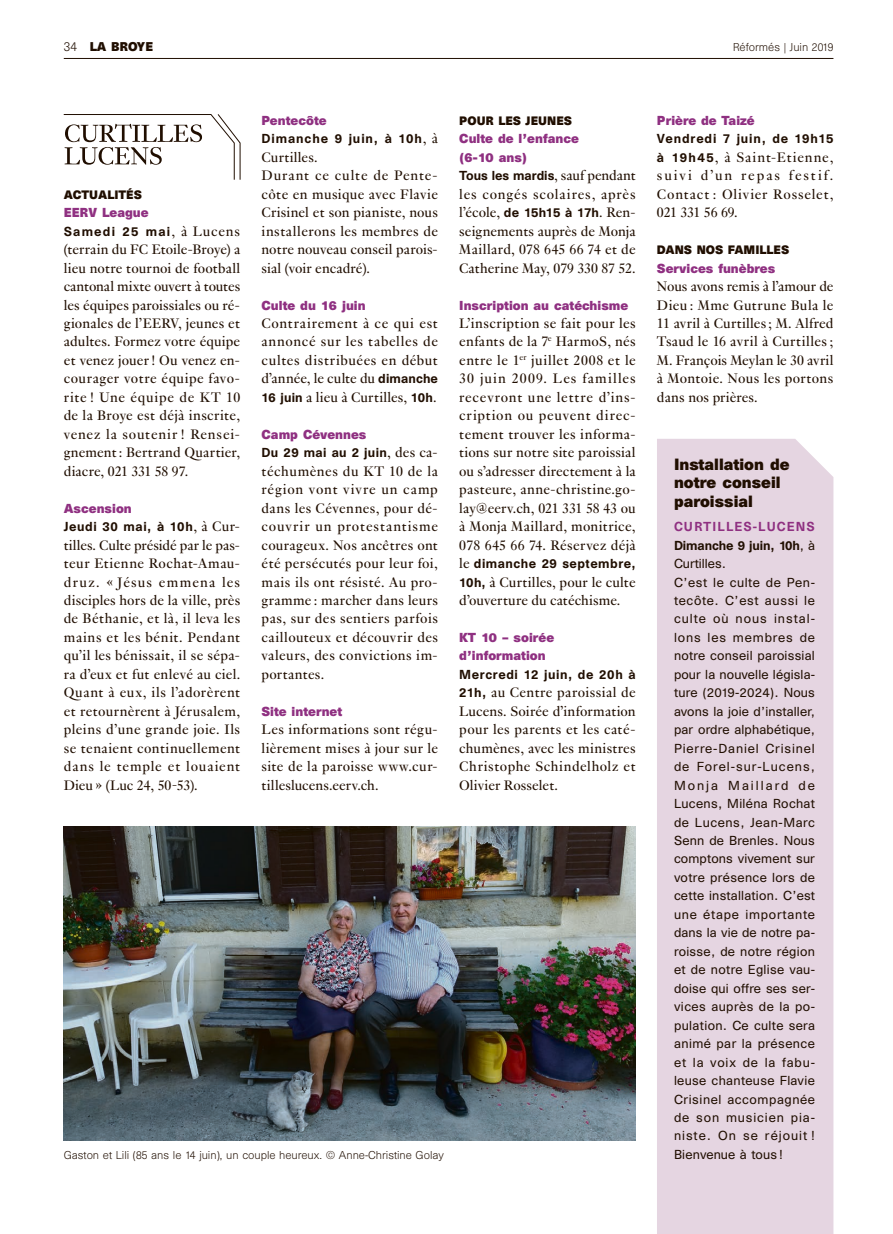
<style>
.page{position:relative;width:893px;height:1234px;background:#fff}
.page>*{position:absolute;margin:0;border:0;box-sizing:border-box;transform-origin:0 0}
.REF_Texte_indd{font:15px/18.5px "Genath";letter-spacing:.02em;color:#200e00;text-align:justify}
.REF_Titre-encadre_in{font:700 15px/18.5px "Unica SB";color:#200e00}
.REF_Texte-encadre_in{font:12px/18.5px "Unica SB";letter-spacing:.045em;color:#200e00;text-align:justify}
.REF_P2_Titre_indd{font:700 12px "Unica SB";color:#8f3081}
.REF_Texte_indd-2{font:500 12px "Unica SB";letter-spacing:.05em;color:#200e00}
.REF_Texte-encadre_in-2{font:500 12px/18.5px "Unica SB";letter-spacing:.08em;color:#200e00;text-align:justify}
.REF_Texte_indd-3{font:500 12px "Unica SB";color:#200e00}
.REF_Texte_indd-4{font:500 12px "Unica SB";letter-spacing:.03em;color:#200e00}
.REF_Texte_indd-5{font:500 12px "Unica SB";letter-spacing:.07em;color:#200e00}
.REF_Texte_indd-6{font:500 12px "Unica SB";letter-spacing:.075em;color:#200e00}
.REF_Texte_indd-7{font:500 12px "Unica SB";letter-spacing:.1em;color:#200e00}
.REF_Texte-encadre_in-3{font:12px "Unica SB";letter-spacing:.01em;color:#200e00}
.t1{font:700 11.7px "Unica SB";color:#200e00}
.REF_P2_Rubriques_ind{font:700 11.25px "Unica SB";color:#200e00}
.REF_legendes_copyrig{font:300 10.5px "Unica SB";color:#200e00}
.s1{font-weight:300;font-size:12px}
.s2{font-family:"Genath";font-weight:400;font-size:15px}
.s3{font-family:"Unica SB";font-weight:500;font-size:12px}
.s4{color:#8f3081}
.s5{font-weight:400}
</style>
<div class="page">
<svg style="left:63px;top:114px;width:178px;height:66px"></svg>
<div style="left:657px;top:439px;width:176px;height:794px;background:#e5d5e1"></div>
<img style="left:64px;top:826px;width:572px;height:314px">
<hr style="left:64px;top:58px;width:769px;height:1px;background:#200e00">
<p class="t1" style="left:64px;top:39px;width:91px"><span class="s1">34</span> LA BROYE</p>
<p class="REF_legendes_copyrig" style="left:733px;top:41px;width:102px">Réformés | Juin 2019</p>
<p class="REF_P2_Rubriques_ind" style="left:64px;top:187px;width:80px">ACTUALITÉS</p>
<p class="REF_P2_Titre_indd" style="left:64px;top:205px;width:86px">EERV League</p>
<p class="REF_Texte_indd-7" style="left:64px;top:224px;width:178px">Samedi 25 mai<span class="s2">, à Lucens</span></p>
<p class="REF_Texte_indd" style="left:64px;top:239px;width:178px">(terrain du FC Etoile-Broye) a lieu notre tournoi de football cantonal mixte ouvert à toutes les équipes paroissiales ou ré&shy;gionales de l’EERV, jeunes et adultes. Formez votre équipe et venez jouer ! Ou venez en&shy;courager votre équipe favo&shy;rite ! Une équipe de KT 10 de la Broye est déjà inscrite, venez la soutenir ! Rensei&shy;gnement : Bertrand Quartier, diacre, 021 331 58 97.</p>
<p class="REF_P2_Titre_indd" style="left:64px;top:500px;width:70px">Ascension</p>
<p class="REF_Texte_indd-2" style="left:64px;top:519px;width:178px">Jeudi 30 mai, à 10h<span class="s2">, à Cur-</span></p>
<p class="REF_Texte_indd" style="left:64px;top:534px;width:178px">tilles. Culte présidé par le pas&shy;teur Etienne Rochat-Amau&shy;druz. « Jésus emmena les disciples hors de la ville, près de Béthanie, et là, il leva les mains et les bénit. Pendant qu’il les bénissait, il se sépa&shy;ra d’eux et fut enlevé au ciel.<br>Quant à eux, ils l’adorèrent et retournèrent à Jérusalem, pleins d’une grande joie. Ils se tenaient continuellement dans le temple et louaient Dieu » (Luc 24, 50-53).</p>
<p class="REF_P2_Titre_indd" style="left:261px;top:113px;width:67px">Pentecôte</p>
<p class="REF_Texte_indd-6" style="left:261px;top:131px;width:178px">Dimanche 9 juin, à 10h<span class="s2">, à</span></p>
<p class="REF_Texte_indd" style="left:261px;top:147px;width:58px">Curtilles.</p>
<p class="REF_Texte_indd" style="left:261px;top:165px;width:178px">Durant ce culte de Pente&shy;côte en musique avec Flavie Crisinel et son pianiste, nous installerons les membres de notre nouveau conseil parois&shy;sial (voir encadré).</p>
<p class="REF_P2_Titre_indd" style="left:261px;top:297px;width:106px">Culte du 16 juin</p>
<p class="REF_Texte_indd" style="left:261px;top:313px;width:178px">Contrairement à ce qui est annoncé sur les tabelles de cultes distribuées en début d’année, le culte du <span class="s3">dimanche 16 juin</span> a lieu à Curtilles, <span class="s3">10h</span>.</p>
<p class="REF_P2_Titre_indd" style="left:261px;top:427px;width:107px">Camp Cévennes</p>
<p class="REF_Texte_indd-4" style="left:261px;top:445px;width:178px">Du 29 mai au 2 juin<span class="s2">, des ca-</span></p>
<p class="REF_Texte_indd" style="left:261px;top:460px;width:178px">téchumènes du KT 10 de la région vont vivre un camp dans les Cévennes, pour dé&shy;couvrir un protestantisme courageux. Nos ancêtres ont été persécutés pour leur foi, mais ils ont résisté. Au pro&shy;gramme : marcher dans leurs pas, sur des sentiers parfois caillouteux et découvrir des valeurs, des convictions im&shy;portantes.</p>
<p class="REF_P2_Titre_indd" style="left:261px;top:703px;width:82px">Site internet</p>
<p class="REF_Texte_indd" style="left:261px;top:719px;width:178px">Les informations sont régu&shy;lièrement mises à jour sur le site de la paroisse www.cur&shy;tilleslucens.eerv.ch.</p>
<p class="REF_P2_Rubriques_ind" style="left:459px;top:114px;width:114px">POUR LES JEUNES</p>
<p class="REF_P2_Titre_indd" style="left:459px;top:131px;width:121px">Culte de l’enfance</p>
<p class="REF_P2_Titre_indd" style="left:459px;top:150px;width:69px">(6-10 ans)</p>
<p class="REF_Texte_indd-3" style="left:459px;top:168px;width:178px">Tous les mardis<span class="s2">, sauf pendant</span></p>
<p class="REF_Texte_indd" style="left:459px;top:184px;width:178px">les congés scolaires, après l’école, <span class="s3">de 15h15 à 17h</span>. Ren&shy;seignements auprès de Monja Maillard, 078 645 66 74 et de Catherine May, 079 330 87 52.</p>
<p class="REF_P2_Titre_indd" style="left:459px;top:297px;width:171px">Inscription au catéchisme</p>
<p class="REF_Texte_indd" style="left:459px;top:313px;width:178px">L’inscription se fait pour les enfants de la 7<sup>e</sup> HarmoS, nés entre le 1<sup>er</sup> juillet 2008 et le 30 juin 2009. Les familles recevront une lettre d’ins&shy;cription ou peuvent direc&shy;tement trouver les informa&shy;tions sur notre site paroissial ou s’adresser directement à la pasteure, anne-christine.go&shy;lay@eerv.ch, 021 331 58 43 ou à Monja Maillard, monitrice, 078 645 66 74. Réservez déjà</p>
<p class="REF_Texte_indd-2" style="left:459px;top:556px;width:178px"><span class="s2">le</span> dimanche 29 septembre,</p>
<p class="REF_Texte_indd" style="left:459px;top:571px;width:178px"><span class="s3">10h,</span> à Curtilles, pour le culte d’ouverture du catéchisme.</p>
<p class="REF_P2_Titre_indd" style="left:459px;top:629px;width:96px">KT 10 – soirée</p>
<p class="REF_P2_Titre_indd" style="left:459px;top:648px;width:88px">d’information</p>
<p class="REF_Texte_indd-2" style="left:459px;top:666px;width:178px">Mercredi 12 juin, de 20h à</p>
<p class="REF_Texte_indd" style="left:459px;top:682px;width:178px"><span class="s3">21h,</span> au Centre paroissial de Lucens. Soirée d’information pour les parents et les caté&shy;chumènes, avec les ministres Christophe Schindelholz et Olivier Rosselet.</p>
<p class="REF_P2_Titre_indd" style="left:657px;top:113px;width:99px">Prière de Taizé</p>
<p class="REF_Texte_indd-5" style="left:657px;top:131px;width:178px">Vendredi 7 juin, de 19h15</p>
<p class="REF_Texte_indd" style="left:657px;top:147px;width:178px"><span class="s3">à 19h45</span>, à Saint-Etienne, suivi d’un repas festif.<br>Contact : Olivier Rosselet, 021 331 56 69.</p>
<p class="REF_P2_Rubriques_ind" style="left:657px;top:243px;width:134px">DANS NOS FAMILLES</p>
<p class="REF_P2_Titre_indd" style="left:657px;top:260px;width:120px">Services funèbres</p>
<p class="REF_Texte_indd" style="left:657px;top:276px;width:178px">Nous avons remis à l’amour de Dieu : Mme Gutrune Bula le 11 avril à Curtilles ; M. Alfred Tsaud le 16 avril à Curtilles ; M. François Meylan le 30 avril à Montoie. Nous les portons dans nos prières.</p>
<p class="REF_Titre-encadre_in" style="left:674px;top:456px;width:117px">Installation de notre conseil paroissial</p>
<p class="REF_Texte-encadre_in-2" style="left:674px;top:518px;width:143px"><span class="s4">CURTILLES-LUCENS </span>Dimanche 9 juin, 10h<span class="s5">, à Curtilles.</span></p>
<p class="REF_Texte-encadre_in" style="left:674px;top:573px;width:143px">C’est le culte de Pen&shy;tecôte. C’est aussi le culte où nous instal&shy;lons les membres de notre conseil paroissial pour la nouvelle législa&shy;ture (2019-2024). Nous avons la joie d’installer, par ordre alphabétique, Pierre-Daniel Crisinel de Forel-sur-Lucens, Monja Maillard de Lucens, Miléna Rochat de Lucens, Jean-Marc Senn de Brenles. Nous comptons vivement sur votre présence lors de cette installation. C’est une étape importante dans la vie de notre pa&shy;roisse, de notre région et de notre Eglise vau&shy;doise qui offre ses ser&shy;vices auprès de la po&shy;pulation. Ce culte sera animé par la présence et la voix de la fabu&shy;leuse chanteuse Flavie Crisinel accompagnée de son musicien pia&shy;niste. On se réjouit !</p>
<p class="REF_legendes_copyrig" style="left:64px;top:1148px;width:382px">Gaston et Lili (85 ans le 14 juin), un couple heureux. © Anne-Christine Golay</p>
<p class="REF_Texte-encadre_in-3" style="left:674px;top:1146px;width:111px">Bienvenue à tous !</p>
</div>
